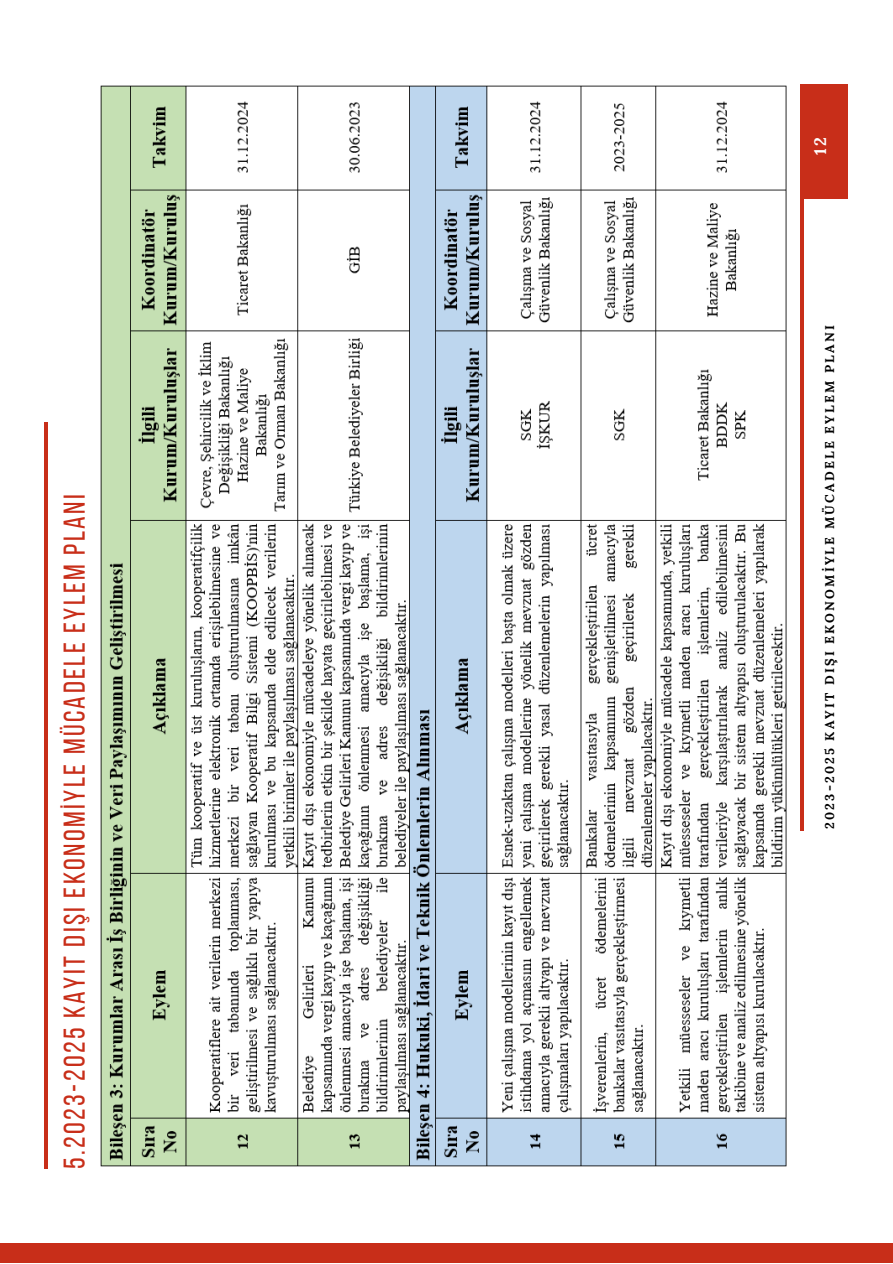
<style>
.page{position:relative;width:893px;height:1264px;background:#fff}
.page>*{position:absolute;margin:0;border:0;box-sizing:border-box;transform-origin:0 0}
.t1{font:30px "Bebas Neue";letter-spacing:.08em;color:#c82e19}
.t2{font:700 16.5px "Lora";color:#fff}
.t3{font:700 12.75px "Lora";letter-spacing:.17em;color:#000}
</style>
<div class="page">
<div style="left:0;top:1242px;width:892px;height:20px;background:#c82e19"></div>
<hr style="left:44px;top:422px;width:4px;height:746px;background:#c82e19">
<div style="left:801px;top:85px;width:46px;height:114px;background:#c82e19"></div>
<hr style="left:800px;top:84px;width:3px;height:747px;background:#c82e19">
<img style="left:100px;top:85px;width:687px;height:1082px">
<p class="t1" style="left:62px;top:1168px;width:676px;rotate:-90deg">5.2023-2025 Kayıt dışı ekonomİYle mücadele Eylem Planı</p>
<p class="t2" style="left:809px;top:155px;width:19px;rotate:-90deg">12</p>
<p class="t3" style="left:821px;top:828px;width:505px;rotate:-90deg">2023-2025 KAYIT DIŞI EKONOMİYLE MÜCADELE EYLEM PLANI</p>
</div>
